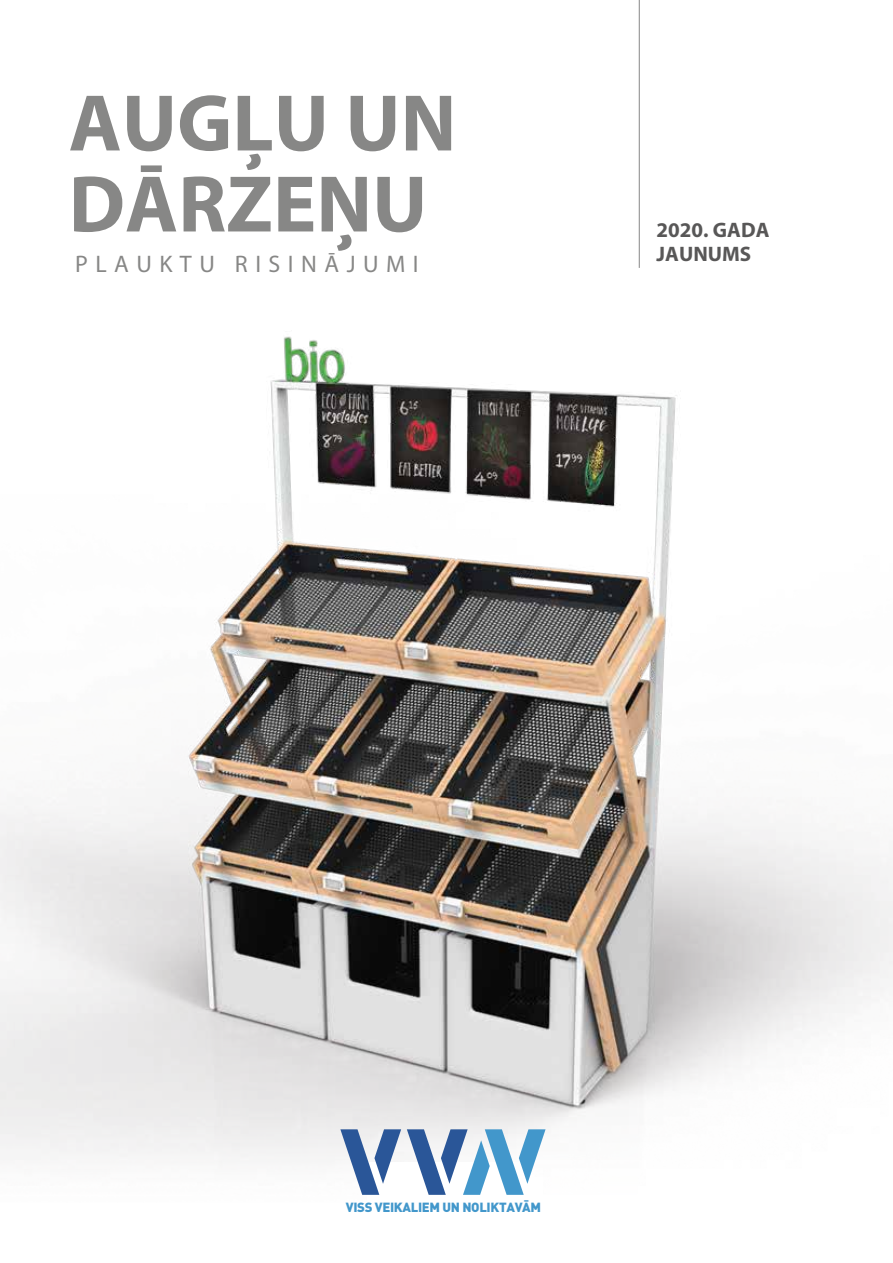
<style>
.page{position:relative;width:893px;height:1263px;background:#fff}
.page>*{position:absolute;margin:0;border:0;box-sizing:border-box;transform-origin:0 0}
.t1{font:700 81px/81px "Myriad Pro";color:#878786}
.t2{font:24px "Myriad Pro";letter-spacing:.31em;color:#878786}
.t3{font:700 21px/24px "Myriad Pro";color:#585757}
.t4{font:900 13.2px "DIN Pro";letter-spacing:-.025em;color:#4297cb}
</style>
<div class="page">
<img style="left:0;top:336px;width:893px;height:827px">
<hr style="left:639px;top:0;width:1px;height:268px;background:#878786">
<svg style="left:340px;top:1129px;width:206px;height:66px"></svg>
<h1 class="t1" style="left:69px;top:80px;width:389px">AUGĻU UN<br>DĀRZEŅU</h1>
<h2 class="t2" style="left:75px;top:249px;width:345px">PLAUKTU RISINĀJUMI</h2>
<h3 class="t3" style="left:657px;top:217px;width:114px">2020. GADA<br>JAUNUMS</h3>
<p class="t4" style="left:346px;top:1199px;width:197px">VISS VEIKALIEM UN NOLIKTAVĀM</p>
</div>
